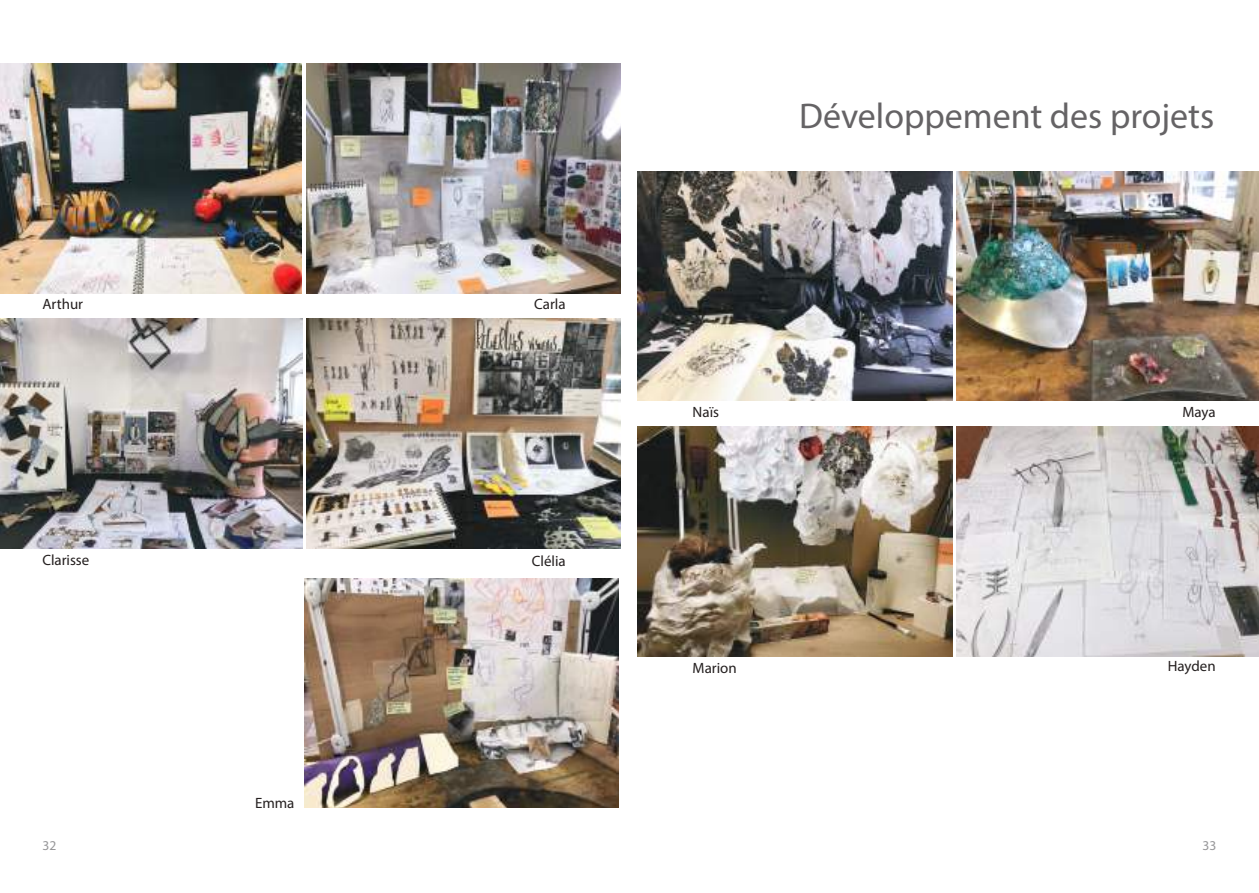
<style>
.page{position:relative;width:1259px;height:893px;background:#fff}
.page>*{position:absolute;margin:0;border:0;box-sizing:border-box;transform-origin:0 0}
.t1{font:35.85px "Myriad Pro";color:#656365}
.t2{font:15px "Myriad Pro";color:#241f1f}
.t3{font:13.5px "Myriad Pro";color:#969698}
</style>
<div class="page">
<img style="left:0;top:64px;width:302px;height:229px">
<img style="left:306px;top:64px;width:315px;height:229px">
<img style="left:0;top:319px;width:302px;height:230px">
<img style="left:306px;top:319px;width:315px;height:230px">
<img style="left:304px;top:578px;width:315px;height:230px">
<img style="left:956px;top:426px;width:302px;height:230px">
<img style="left:637px;top:426px;width:315px;height:230px">
<img style="left:956px;top:171px;width:302px;height:230px">
<img style="left:637px;top:171px;width:315px;height:230px">
<p class="t2" style="left:43px;top:295px;width:42px">Arthur</p>
<p class="t2" style="left:42px;top:551px;width:48px">Clarisse</p>
<p class="t2" style="left:255px;top:794px;width:41px">Emma</p>
<p class="t2" style="left:534px;top:295px;width:33px">Carla</p>
<p class="t2" style="left:532px;top:551px;width:35px">Clélia</p>
<h1 class="t1" style="left:799px;top:93px;width:417px">Développement des projets</h1>
<p class="t2" style="left:692px;top:402px;width:28px">Naïs</p>
<p class="t2" style="left:692px;top:659px;width:46px">Marion</p>
<p class="t2" style="left:1182px;top:402px;width:35px">Maya</p>
<p class="t2" style="left:1167px;top:657px;width:49px">Hayden</p>
<p class="t3" style="left:43px;top:838px;width:15px">32</p>
<p class="t3" style="left:1202px;top:838px;width:15px">33</p>
</div>
